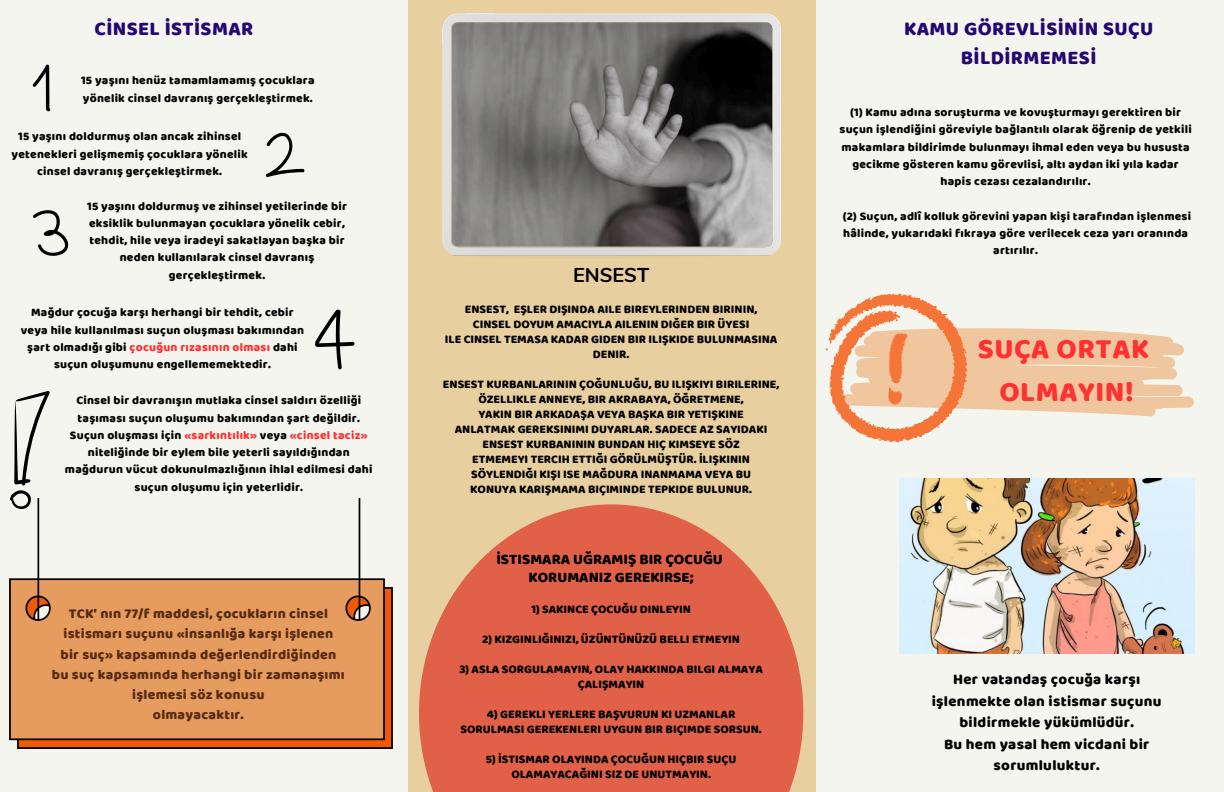
<style>
.page{position:relative;width:1224px;height:792px;background:#f5f5ef}
.page>*{position:absolute;margin:0;border:0;box-sizing:border-box;transform-origin:0 0}
.t1{font:29px/42.8px "Baloo";letter-spacing:.02em;color:#ff3131;text-align:center}
.t2{font:20px/29.2px "Baloo";letter-spacing:.02em;color:#230871;text-align:center}
.t3{font:700 20px "Nunito";color:#000}
.t4{font:15px/21.5px "Baloo";letter-spacing:.02em;color:#000;text-align:center}
.t5{font:15px/18px "Baloo";color:#000;text-align:center}
.t6{font:14px/20.2px "Baloo";letter-spacing:.02em;color:#562b12;text-align:center}
.t7{font:12px/17.2px "Baloo";letter-spacing:.02em;color:#000;text-align:center}
.t8{font:12px/15px "Baloo";color:#000;text-align:center}
.s1{color:#ff3131}
</style>
<div class="page">
<div style="left:408px;top:0;width:408px;height:792px;background:#e8cf9f"></div>
<svg style="left:419px;top:504px;width:384px;height:288px;fill:#e16048"></svg>
<svg style="left:33px;top:64px;width:18px;height:48px"></svg>
<svg style="left:265px;top:133px;width:40px;height:45px"></svg>
<svg style="left:33px;top:210px;width:36px;height:46px"></svg>
<svg style="left:315px;top:309px;width:40px;height:60px"></svg>
<svg style="left:10px;top:391px;width:40px;height:107px"></svg>
<img style="left:10px;top:498px;width:383px;height:250px">
<img style="left:443px;top:14px;width:338px;height:242px">
<svg style="left:826px;top:294px;width:368px;height:149px"></svg>
<img style="left:899px;top:478px;width:295px;height:176px">
<p class="t2" style="left:95px;top:13px;width:160px">CİNSEL İSTİSMAR</p>
<p class="t7" style="left:81px;top:72px;width:235px;text-align:left">15 yaşını henüz tamamlamamış çocuklara yönelik cinsel davranış gerçekleştirmek.</p>
<p class="t7" style="left:11px;top:128px;width:238px">15 yaşını doldurmuş olan ancak zihinsel yetenekleri gelişmemiş çocuklara yönelik</p>
<p class="t7" style="left:37px;top:162px;width:186px">cinsel davranış gerçekleştirmek.</p>
<p class="t7" style="left:87px;top:197px;width:261px">15 yaşını doldurmuş ve zihinsel yetilerinde bir eksiklik bulunmayan çocuklara yönelik cebir, tehdit, hile veya iradeyi sakatlayan başka bir neden kullanılarak cinsel davranış gerçekleştirmek.</p>
<p class="t7" style="left:21px;top:304px;width:285px">Mağdur çocuğa karşı herhangi bir tehdit, cebir veya hile kullanılması suçun oluşması bakımından</p>
<p class="t7" style="left:27px;top:338px;width:272px">şart olmadığı gibi <span class="s1">çocuğun rızasının olması</span> dahi suçun oluşumunu engellememektedir.</p>
<p class="t7" style="left:65px;top:392px;width:309px">Cinsel bir davranışın mutlaka cinsel saldırı özelliği taşıması suçun oluşumu bakımından şart değildir.<br>Suçun oluşması için <span class="s1">«sarkıntılık»</span> veya <span class="s1">«cinsel taciz» </span>niteliğinde bir eylem bile yeterli sayıldığından mağdurun vücut dokunulmazlığının ihlal edilmesi dahi</p>
<p class="t7" style="left:135px;top:478px;width:170px">suçun oluşumu için yeterlidir.</p>
<h5 class="t6" style="left:52px;top:603px;width:294px">TCK’ nın 77/f maddesi, çocukların cinsel istismarı suçunu «insanlığa karşı işlenen<br>bir suç» kapsamında değerlendirdiğinden bu suç kapsamında herhangi bir zamanaşımı işlemesi söz konusu<br>olmayacaktır.</h5>
<p class="t3" style="left:573px;top:262px;width:78px">ENSEST</p>
<p class="t8" style="left:445px;top:302px;width:334px">ENSEST, EŞLER DIŞINDA AILE BIREYLERINDEN BIRININ,<br>CINSEL DOYUM AMACIYLA AILENIN DIĞER BIR ÜYESI<br>ILE CINSEL TEMASA KADAR GIDEN BIR ILIŞKIDE BULUNMASINA</p>
<p class="t7" style="left:593px;top:346px;width:38px">DENIR.</p>
<p class="t8" style="left:443px;top:377px;width:338px">ENSEST KURBANLARININ ÇOĞUNLUĞU, BU ILIŞKIYI BIRILERINE, ÖZELLIKLE ANNEYE, BIR AKRABAYA, ÖĞRETMENE,<br>YAKIN BIR ARKADAŞA VEYA BAŞKA BIR YETIŞKINE<br>ANLATMAK GEREKSINIMI DUYARLAR. SADECE AZ SAYIDAKI ENSEST KURBANININ BUNDAN HIÇ KIMSEYE SÖZ</p>
<p class="t8" style="left:470px;top:452px;width:283px;text-align:left">ETMEMEYI TERCIH ETTIĞI GÖRÜLMÜŞTÜR. İLIŞKININ<br>SÖYLENDIĞI KIŞI ISE MAĞDURA INANMAMA VEYA BU<br>KONUYA KARIŞMAMA BIÇIMINDE TEPKIDE BULUNUR.</p>
<p class="t5" style="left:496px;top:550px;width:228px">İSTISMARA UĞRAMIŞ BIR ÇOCUĞU<br>KORUMANIZ GEREKIRSE;</p>
<h2 class="t8" style="left:531px;top:601px;width:161px">1) SAKINCE ÇOCUĞU DINLEYIN</h2>
<h6 class="t8" style="left:482px;top:631px;width:259px">2) KIZGINLIĞINIZI, ÜZÜNTÜNÜZÜ BELLI ETMEYIN</h6>
<h6 class="t8" style="left:459px;top:661px;width:305px">3) ASLA SORGULAMAYIN, OLAY HAKKINDA BILGI ALMAYA<br>ÇALIŞMAYIN</h6>
<h4 class="t8" style="left:461px;top:706px;width:303px">4) GEREKLI YERLERE BAŞVURUN KI UZMANLAR<br>SORULMASI GEREKENLERI UYGUN BIR BIÇIMDE SORSUN.</h4>
<h6 class="t8" style="left:486px;top:751px;width:252px">5) İSTISMAR OLAYINDA ÇOCUĞUN HIÇBIR SUÇU<br>OLAMAYACAĞINI SIZ DE UNUTMAYIN.</h6>
<p class="t2" style="left:904px;top:13px;width:251px">KAMU GÖREVLİSİNİN SUÇU<br>BİLDİRMEMESİ</p>
<h6 class="t7" style="left:840px;top:103px;width:354px">(1) Kamu adına soruşturma ve kovuşturmayı gerektiren bir suçun işlendiğini göreviyle bağlantılı olarak öğrenip de yetkili</h6>
<h6 class="t7" style="left:842px;top:138px;width:350px">makamlara bildirimde bulunmayı ihmal eden veya bu hususta gecikme gösteren kamu görevlisi, altı aydan iki yıla kadar</h6>
<h6 class="t7" style="left:941px;top:172px;width:152px">hapis cezası cezalandırılır.</h6>
<h6 class="t7" style="left:843px;top:207px;width:350px;text-align:left">(2) Suçun, adlî kolluk görevini yapan kişi tarafından işlenmesi hâlinde, yukarıdaki fıkraya göre verilecek ceza yarı oranında</h6>
<h3 class="t7" style="left:993px;top:241px;width:46px">artırılır.</h3>
<p class="t1" style="left:978px;top:327px;width:173px">SUÇA ORTAK<br>OLMAYIN!</p>
<p class="t4" style="left:932px;top:668px;width:231px">Her vatandaş çocuğa karşı işlenmekte olan istismar suçunu bildirmekle yükümlüdür.<br>Bu hem yasal hem vicdani bir sorumluluktur.</p>
</div>
